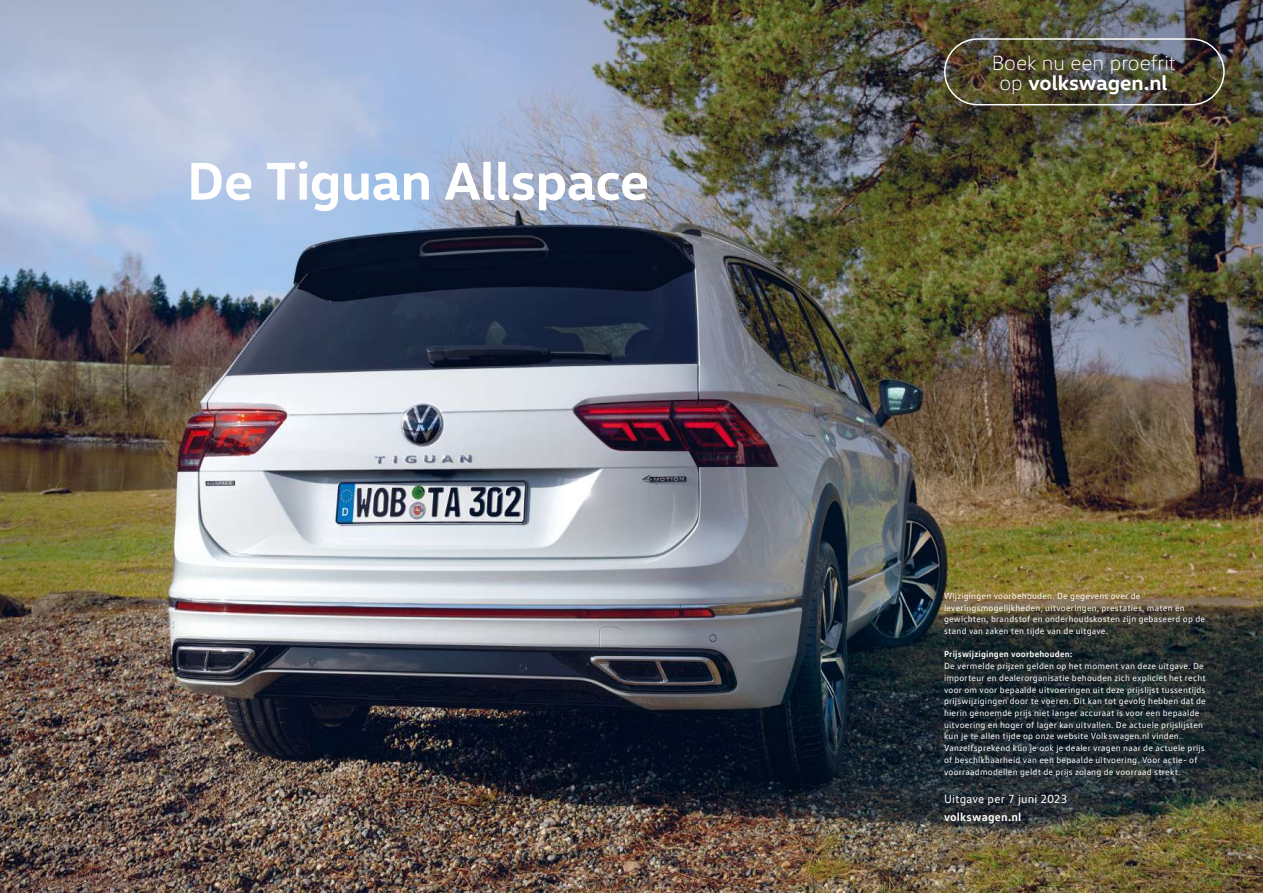
<style>
.page{position:relative;width:1263px;height:893px;background:#fff}
.page>*{position:absolute;margin:0;border:0;box-sizing:border-box;transform-origin:0 0}
.t1{font:700 54px "VW Head";letter-spacing:-.01em;color:#fff}
.t2{font:300 21px/19.5px "VW Head";color:#fff;text-align:center}
.t3{font:12px "VW Text";letter-spacing:.01em;color:#fff}
.t4{font:700 12px "VW Text";letter-spacing:.015em;color:#fff}
.t5{font:9px/11.7px "VW Text";letter-spacing:.025em;color:#fff}
.t6{font:700 9px "VW Text";letter-spacing:.025em;color:#fff}
.s1{font-weight:700}
</style>
<div class="page">
<img style="left:0;top:0;width:1263px;height:893px">
<div style="left:944px;top:38px;width:281px;height:67px;border:2px solid #fff;border-radius:33px"></div>
<h1 class="t1" style="left:187px;top:146px;width:464px">De Tiguan Allspace</h1>
<h2 class="t2" style="left:992px;top:53px;width:185px">Boek nu een proefrit op <span class="s1">volkswagen.nl</span></h2>
<p class="t5" style="left:944px;top:590px;width:263px">Wijzigingen voorbehouden. De gegevens over de leveringsmogelijkheden, uitvoeringen, prestaties, maten en gewichten, brandstof en onderhoudskosten zijn gebaseerd op de stand van zaken ten tijde van de uitgave.</p>
<p class="t6" style="left:944px;top:648px;width:130px">Prijswijzigingen voorbehouden:</p>
<p class="t5" style="left:944px;top:660px;width:263px">De vermelde prijzen gelden op het moment van deze uitgave. De importeur en dealerorganisatie behouden zich expliciet het recht voor om voor bepaalde uitvoeringen uit deze prijslijst tussentijds prijswijzigingen door te voeren. Dit kan tot gevolg hebben dat de hierin genoemde prijs niet langer accuraat is voor een bepaalde uitvoering en hoger of lager kan uitvallen. De actuele prijslijsten kun je te allen tijde op onze website Volkswagen.nl vinden.<br>Vanzelfsprekend kun je ook je dealer vragen naar de actuele prijs of beschikbaarheid van een bepaalde uitvoering. Voor actie- of voorraadmodellen geldt de prijs zolang de voorraad strekt.</p>
<h3 class="t3" style="left:944px;top:792px;width:125px">Uitgave per 7 juni 2023</h3>
<h3 class="t4" style="left:944px;top:809px;width:79px">volkswagen.nl</h3>
</div>
